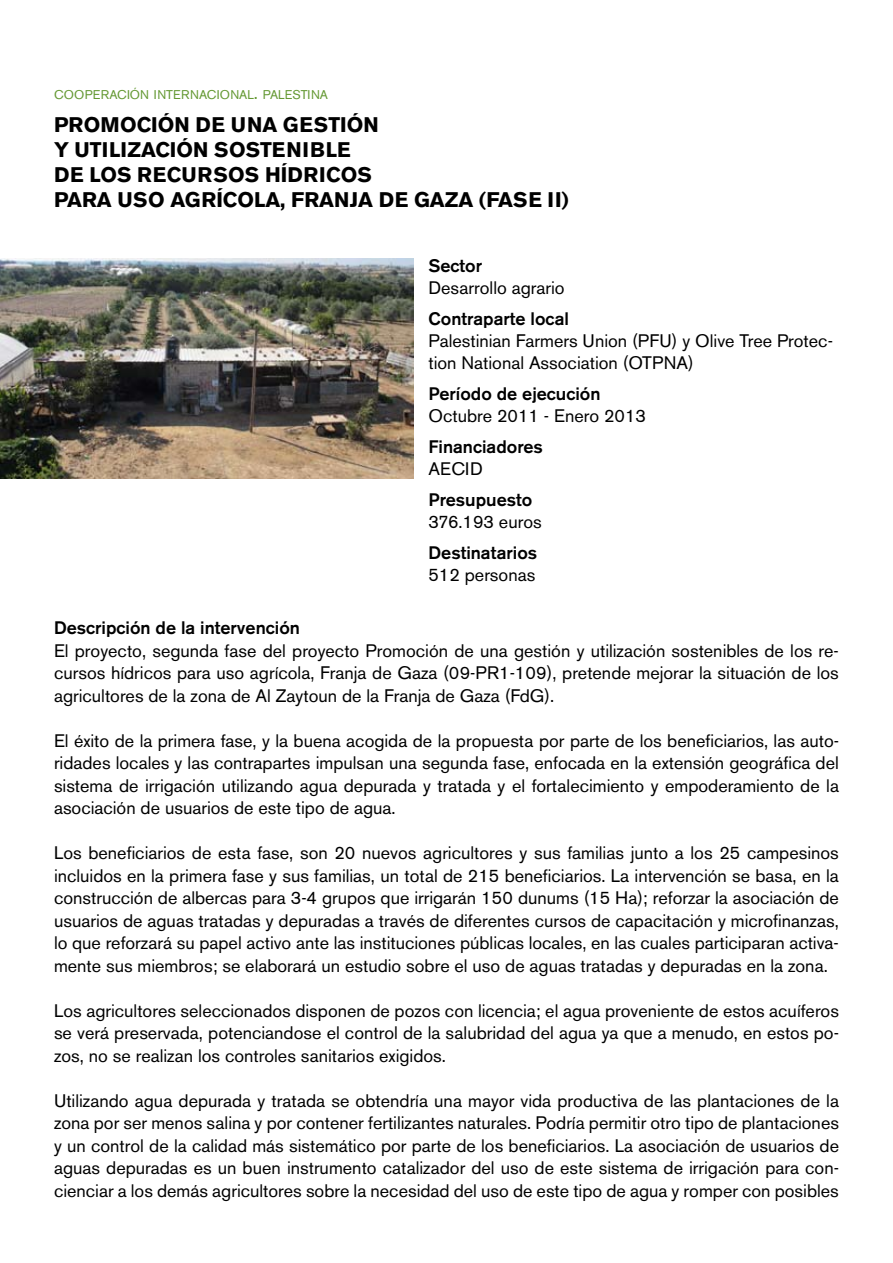
<style>
.page{position:relative;width:893px;height:1263px;background:#fff}
.page>*{position:absolute;margin:0;border:0;box-sizing:border-box;transform-origin:0 0}
.t1{font:700 21px/25.2px "Akzidenz Grotesk BE";color:#000}
.t2{font:18px/22.5px "Akzidenz Grotesk BE";color:#000;text-align:justify}
.t3{font:500 18px "Akzidenz Grotesk BE";color:#000}
.t4{font:12.6px "Akzidenz Grotesk BE";color:#659934}
.s1{font-size:18px}
</style>
<div class="page">
<img style="left:0;top:259px;width:414px;height:220px">
<p class="t4" style="left:54px;top:87px;width:276px">COOPERACIÓN INTERNACIONAL<span class="s1">.</span> PALESTINA</p>
<p class="t1" style="left:54px;top:112px;width:517px">PROMOCIÓN DE UNA GESTIÓN<br>Y UTILIZACIÓN SOSTENIBLE<br>DE LOS RECURSOS HÍDRICOS<br>PARA USO AGRÍCOLA, FRANJA DE GAZA (FASE II)</p>
<p class="t3" style="left:428px;top:255px;width:55px">Sector</p>
<p class="t2" style="left:428px;top:276px;width:138px">Desarrollo agrario</p>
<p class="t3" style="left:428px;top:308px;width:142px">Contraparte local</p>
<p class="t2" style="left:428px;top:330px;width:406px;line-height:21.6px">Palestinian Farmers Union (PFU) y Olive Tree Protec&shy;tion National Association (OTPNA)</p>
<p class="t3" style="left:428px;top:383px;width:174px">Período de ejecución</p>
<p class="t2" style="left:428px;top:404px;width:219px">Octubre 2011 - Enero 2013</p>
<p class="t3" style="left:428px;top:436px;width:116px">Financiadores</p>
<p class="t2" style="left:428px;top:457px;width:56px">AECID</p>
<p class="t3" style="left:428px;top:489px;width:105px">Presupuesto</p>
<p class="t2" style="left:428px;top:510px;width:115px">376.193 euros</p>
<p class="t3" style="left:428px;top:542px;width:110px">Destinatarios</p>
<p class="t2" style="left:428px;top:563px;width:108px">512 personas</p>
<p class="t3" style="left:54px;top:617px;width:247px">Descripción de la intervención</p>
<p class="t2" style="left:54px;top:639px;width:786px">El proyecto, segunda fase del proyecto Promoción de una gestión y utilización sostenibles de los re&shy;cursos hídricos para uso agrícola, Franja de Gaza (09-PR1-109), pretende mejorar la situación de los agricultores de la zona de Al Zaytoun de la Franja de Gaza (FdG).</p>
<p class="t2" style="left:54px;top:729px;width:787px">El éxito de la primera fase, y la buena acogida de la propuesta por parte de los beneficiarios, las auto&shy;ridades locales y las contrapartes impulsan una segunda fase, enfocada en la extensión geográfica del sistema de irrigación utilizando agua depurada y tratada y el fortalecimiento y empoderamiento de la asociación de usuarios de este tipo de agua.</p>
<p class="t2" style="left:54px;top:842px;width:786px">Los beneficiarios de esta fase, son 20 nuevos agricultores y sus familias junto a los 25 campesinos incluidos en la primera fase y sus familias, un total de 215 beneficiarios. La intervención se basa, en la construcción de albercas para 3-4 grupos que irrigarán 150 dunums (15 Ha); reforzar la asociación de usuarios de aguas tratadas y depuradas a través de diferentes cursos de capacitación y microfinanzas, lo que reforzará su papel activo ante las instituciones públicas locales, en las cuales participaran activa&shy;mente sus miembros; se elaborará un estudio sobre el uso de aguas tratadas y depuradas en la zona.</p>
<p class="t2" style="left:54px;top:999px;width:786px">Los agricultores seleccionados disponen de pozos con licencia; el agua proveniente de estos acuíferos se verá preservada, potenciandose el control de la salubridad del agua ya que a menudo, en estos po&shy;zos, no se realizan los controles sanitarios exigidos.</p>
<p class="t2" style="left:54px;top:1089px;width:786px">Utilizando agua depurada y tratada se obtendría una mayor vida productiva de las plantaciones de la zona por ser menos salina y por contener fertilizantes naturales. Podría permitir otro tipo de plantaciones y un control de la calidad más sistemático por parte de los beneficiarios. La asociación de usuarios de aguas depuradas es un buen instrumento catalizador del uso de este sistema de irrigación para con&shy;cienciar a los demás agricultores sobre la necesidad del uso de este tipo de agua y romper con posibles</p>
</div>
